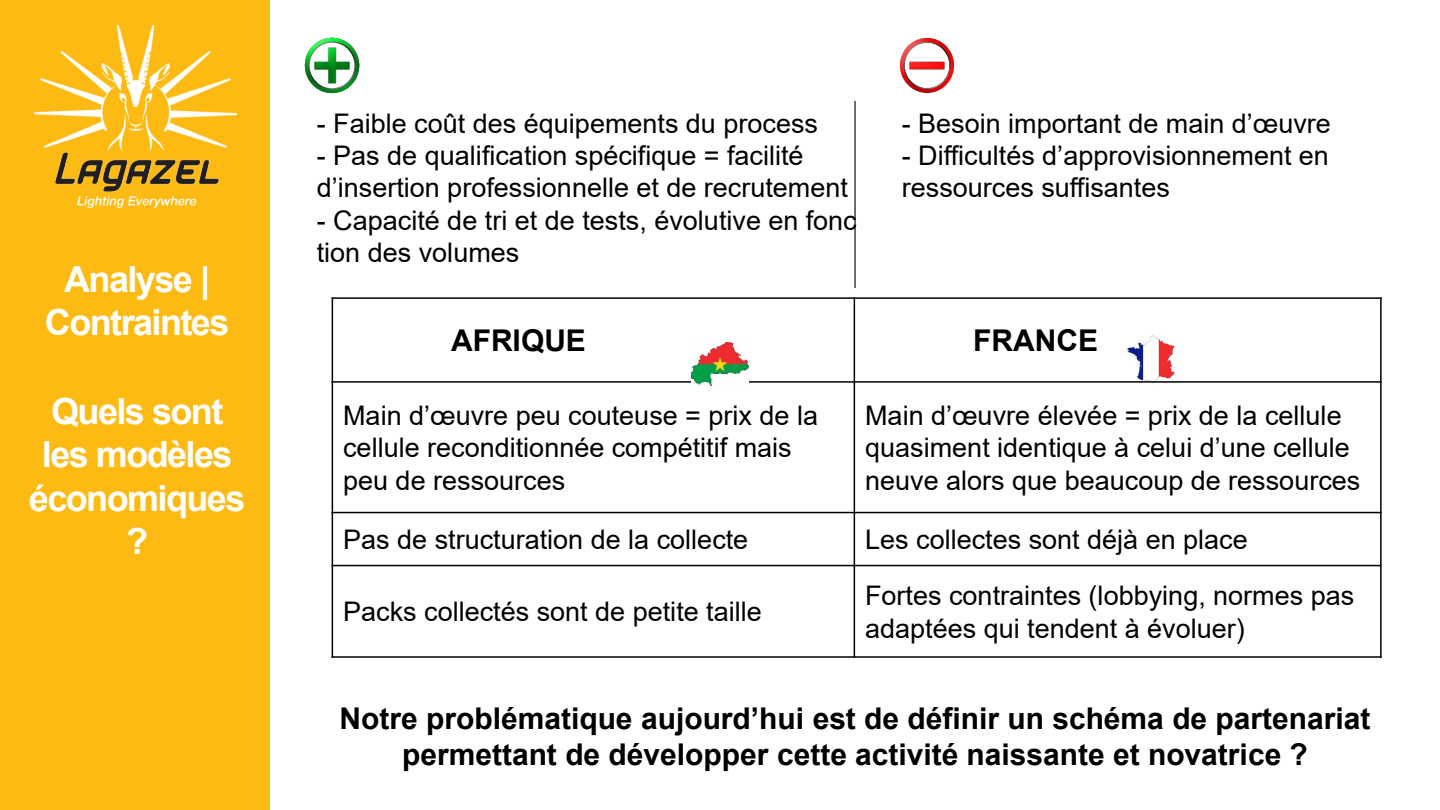
<style>
.page{position:relative;width:1440px;height:810px;background:#fff}
.page>*{position:absolute;margin:0;border:0;box-sizing:border-box;transform-origin:0 0}
.t1{font:700 36px/43.2px "Arial";letter-spacing:-.045em;color:#fff;text-align:center}
.t2{font:700 30px/36px "Arial";color:#000;text-align:center}
.t3{font:27px/32.4px "Arial";color:#000}
</style>
<div class="page">
<div style="left:0;top:0;width:270px;height:810px;background:#fdba12"></div>
<img style="left:34px;top:25px;width:203px;height:183px">
<img style="left:1127px;top:335px;width:48px;height:46px">
<hr style="left:854px;top:297px;width:1px;height:361px;background:#000">
<hr style="left:332px;top:381px;width:1050px;height:2px;background:#000">
<hr style="left:332px;top:512px;width:1050px;height:1px;background:#000">
<hr style="left:332px;top:565px;width:522px;height:1px;background:#000">
<hr style="left:854px;top:565px;width:528px;height:1px;background:#000">
<hr style="left:332px;top:297px;width:1px;height:361px;background:#000">
<hr style="left:1380px;top:297px;width:2px;height:361px;background:#000">
<hr style="left:332px;top:297px;width:1050px;height:2px;background:#000">
<hr style="left:332px;top:656px;width:522px;height:2px;background:#000">
<hr style="left:854px;top:656px;width:528px;height:2px;background:#000">
<img style="left:691px;top:343px;width:58px;height:42px">
<img style="left:305px;top:38px;width:55px;height:55px">
<hr style="left:854px;top:101px;width:2px;height:187px;background:#000">
<img style="left:900px;top:38px;width:54px;height:55px">
<p class="t1" style="left:45px;top:258px;width:186px">Analyse |<br>Contraintes</p>
<p class="t1" style="left:29px;top:390px;width:218px">Quels sont les modèles économiques ?</p>
<p class="t3" style="left:317px;top:107px;width:503px">- Faible coût des équipements du process</p>
<p class="t3" style="left:902px;top:107px;width:431px">- Besoin important de main d’œuvre</p>
<p class="t3" style="left:317px;top:139px;width:488px">- Pas de qualification spécifique = facilité</p>
<p class="t3" style="left:902px;top:139px;width:429px">- Difficultés d’approvisionnement en</p>
<p class="t3" style="left:317px;top:172px;width:533px">d’insertion professionnelle et de recrutement</p>
<p class="t3" style="left:902px;top:172px;width:270px">ressources suffisantes</p>
<p class="t3" style="left:317px;top:204px;width:542px">- Capacité de tri et de tests, évolutive en fonc</p>
<p class="t3" style="left:317px;top:236px;width:204px">tion des volumes</p>
<p class="t2" style="left:451px;top:323px;width:136px">AFRIQUE</p>
<p class="t2" style="left:973px;top:323px;width:127px">FRANCE</p>
<p class="t3" style="left:343px;top:399px;width:476px">Main d’œuvre peu couteuse = prix de la cellule reconditionnée compétitif mais peu de ressources</p>
<p class="t3" style="left:865px;top:399px;width:497px">Main d’œuvre élevée = prix de la cellule quasiment identique à celui d’une cellule neuve alors que beaucoup de ressources</p>
<p class="t3" style="left:343px;top:523px;width:407px">Pas de structuration de la collecte</p>
<p class="t3" style="left:865px;top:523px;width:384px">Les collectes sont déjà en place</p>
<p class="t3" style="left:343px;top:596px;width:420px">Packs collectés sont de petite taille</p>
<p class="t3" style="left:865px;top:579px;width:491px">Fortes contraintes (lobbying, normes pas adaptées qui tendent à évoluer)</p>
<p class="t2" style="left:340px;top:701px;width:1033px">Notre problématique aujourd’hui est de définir un schéma de partenariat permettant de développer cette activité naissante et novatrice ?</p>
</div>
